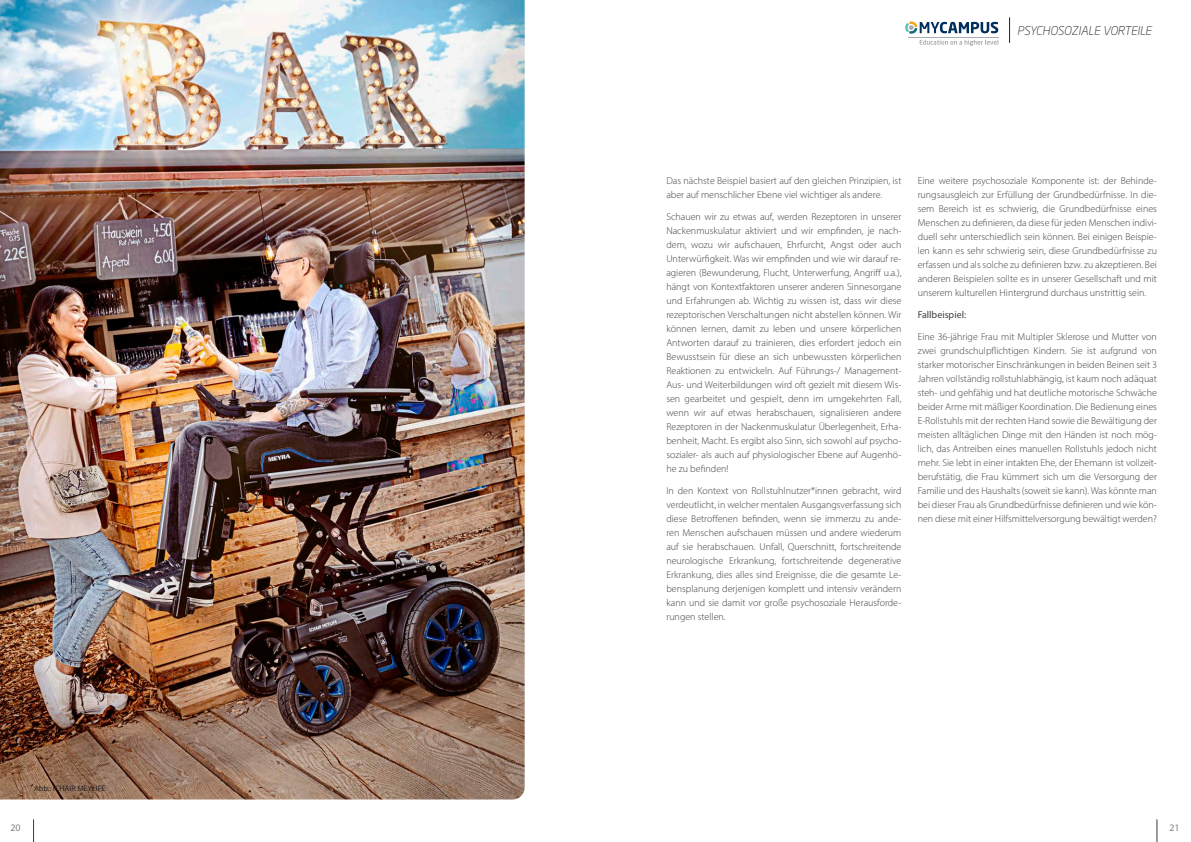
<style>
.page{position:relative;width:1191px;height:842px;background:#fff}
.page>*{position:absolute;margin:0;border:0;box-sizing:border-box;transform-origin:0 0}
.t1{font:italic 300 12px "Neo Sans W1 G";color:#231f20}
.Default{font:300 10px/14px "Myriad Pro";color:#3e3e3f;text-align:justify}
.Default-2{font:10px "Myriad Pro";color:#3e3e3f}
.t2{font:10px "Myriad Pro";color:#808285}
.t3{font:8px "Myriad Pro";color:#231f20}
</style>
<div class="page">
<img style="left:0;top:0;width:524px;height:799px">
<hr style="left:908px;top:37px;width:90px;height:1px;background:#a8a9ad">
<svg style="left:919px;top:40px;width:79px;height:6px"></svg>
<svg style="left:905px;top:21px;width:93px;height:13px"></svg>
<svg style="left:1009px;top:17px;width:1px;height:26px"></svg>
<svg style="left:33px;top:819px;width:1px;height:23px"></svg>
<svg style="left:1156px;top:819px;width:1px;height:23px"></svg>
<p class="t3" style="left:34px;top:783px;width:73px">Abb.: iCHAIR MEYLIFE</p>
<p class="t1" style="left:1017px;top:23px;width:136px">PSYCHOSOZIALE VORTEILE</p>
<p class="Default" style="left:666px;top:173px;width:236px">Das nächste Beispiel basiert auf den gleichen Prinzipien, ist aber auf menschlicher Ebene viel wichtiger als andere.</p>
<p class="Default" style="left:666px;top:209px;width:236px">Schauen wir zu etwas auf, werden Rezeptoren in unserer Nackenmuskulatur aktiviert und wir empfinden, je nach&shy;dem, wozu wir aufschauen, Ehrfurcht, Angst oder auch Unterwürfigkeit. Was wir empfinden und wie wir darauf re&shy;agieren (Bewunderung, Flucht, Unterwerfung, Angriff u.a.), hängt von Kontextfaktoren unserer anderen Sinnesorgane und Erfahrungen ab. Wichtig zu wissen ist, dass wir diese rezeptorischen Verschaltungen nicht abstellen können. Wir können lernen, damit zu leben und unsere körperlichen Antworten darauf zu trainieren, dies erfordert jedoch ein Bewusstsein für diese an sich unbewussten körperlichen Reaktionen zu entwickeln. Auf Führungs-/ Management-Aus- und Weiterbildungen wird oft gezielt mit diesem Wis&shy;sen gearbeitet und gespielt, denn im umgekehrten Fall, wenn wir auf etwas herabschauen, signalisieren andere Rezeptoren in der Nackenmuskulatur Überlegenheit, Erha&shy;benheit, Macht. Es ergibt also Sinn, sich sowohl auf psycho&shy;sozialer- als auch auf physiologischer Ebene auf Augenhö&shy;he zu befinden!</p>
<p class="Default" style="left:666px;top:483px;width:236px">In den Kontext von Rollstuhlnutzer*innen gebracht, wird verdeutlicht, in welcher mentalen Ausgangsverfassung sich diese Betroffenen befinden, wenn sie immerzu zu ande&shy;ren Menschen aufschauen müssen und andere wiederum auf sie herabschauen. Unfall, Querschnitt, fortschreitende neurologische Erkrankung, fortschreitende degenerative Erkrankung, dies alles sind Ereignisse, die die gesamte Le&shy;bensplanung derjenigen komplett und intensiv verändern kann und sie damit vor große psychosoziale Herausforde&shy;rungen stellen.</p>
<p class="Default" style="left:917px;top:173px;width:241px">Eine weitere psychosoziale Komponente ist: der Behinde&shy;rungsausgleich zur Erfüllung der Grundbedürfnisse. In die&shy;sem Bereich ist es schwierig, die Grundbedürfnisse eines Menschen zu definieren, da diese für jeden Menschen indivi&shy;duell sehr unterschiedlich sein können. Bei einigen Beispie&shy;len kann es sehr schwierig sein, diese Grundbedürfnisse zu erfassen und als solche zu definieren bzw. zu akzeptieren. Bei anderen Beispielen sollte es in unserer Gesellschaft und mit unserem kulturellen Hintergrund durchaus unstrittig sein.</p>
<p class="Default-2" style="left:917px;top:308px;width:50px">Fallbeispiel:</p>
<p class="Default" style="left:917px;top:329px;width:241px">Eine 36-jährige Frau mit Multipler Sklerose und Mutter von zwei grundschulpflichtigen Kindern. Sie ist aufgrund von starker motorischer Einschränkungen in beiden Beinen seit 3<br>Jahren vollständig rollstuhlabhängig, ist kaum noch adäquat steh- und gehfähig und hat deutliche motorische Schwäche beider Arme mit mäßiger Koordination. Die Bedienung eines E-Rollstuhls mit der rechten Hand sowie die Bewältigung der meisten alltäglichen Dinge mit den Händen ist noch mög&shy;lich, das Antreiben eines manuellen Rollstuhls jedoch nicht mehr. Sie lebt in einer intakten Ehe, der Ehemann ist vollzeit&shy;berufstätig, die Frau kümmert sich um die Versorgung der Familie und des Haushalts (soweit sie kann). Was könnte man bei dieser Frau als Grundbedürfnisse definieren und wie kön&shy;nen diese mit einer Hilfsmittelversorgung bewältigt werden?</p>
<p class="t2" style="left:10px;top:821px;width:12px">20</p>
<p class="t2" style="left:1169px;top:821px;width:12px">21</p>
</div>
